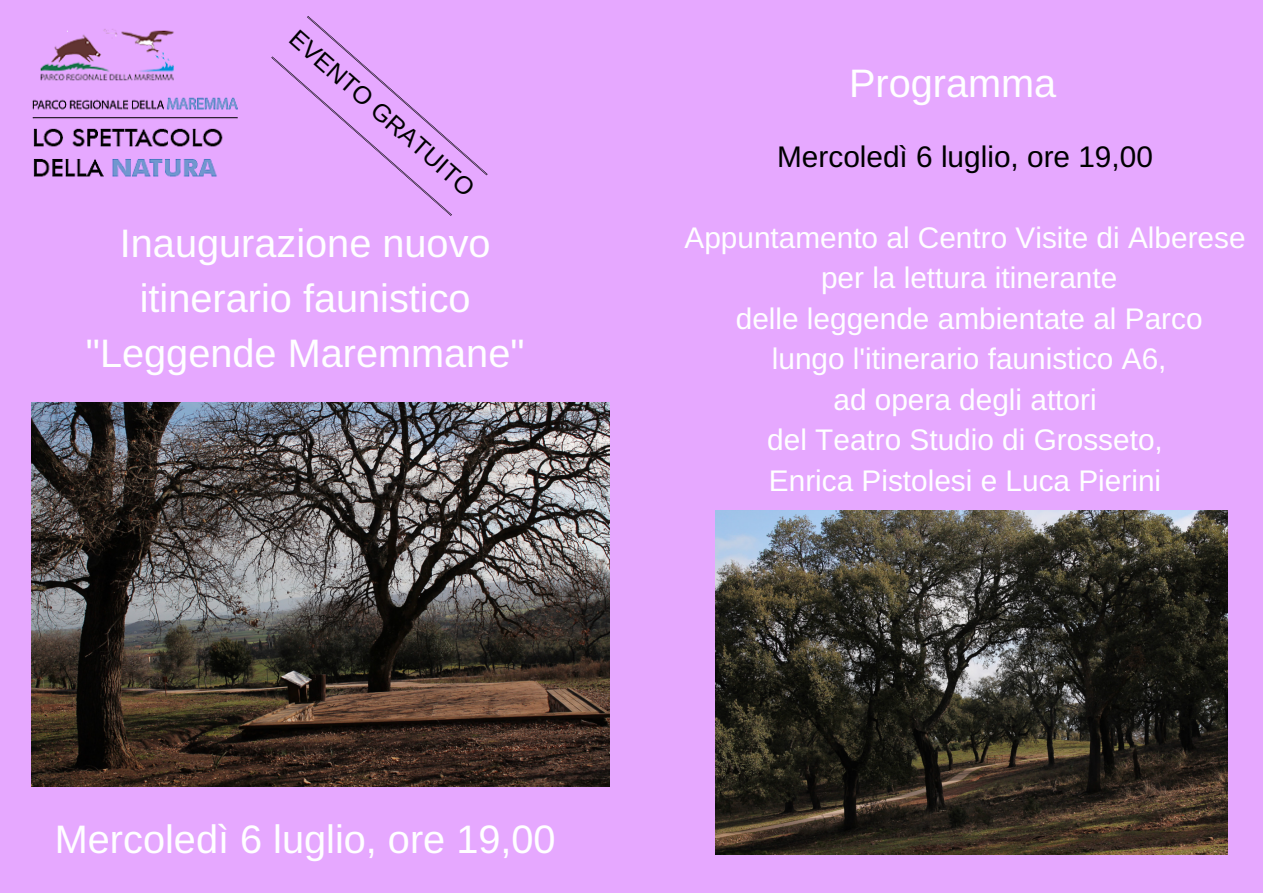
<style>
.page{position:relative;width:1263px;height:893px;background:#fff}
.page>*{position:absolute;margin:0;border:0;box-sizing:border-box;transform-origin:0 0}
.t1{font:39.75px/55.1px "Arimo";color:#fff;text-align:center}
.t2{font:29.7px/40.5px "Arimo";color:#fff;text-align:center}
.t3{font:29.7px "Arimo";color:#000}
.t4{font:24.9px "Arimo";color:#000}
</style>
<div class="page">
<div style="left:0;top:0;width:1263px;height:892px;background:#e6a8ff"></div>
<img style="left:31px;top:403px;width:578px;height:383px">
<img style="left:32px;top:29px;width:206px;height:148px">
<svg style="left:271px;top:16px;width:217px;height:200px"></svg>
<img style="left:715px;top:511px;width:512px;height:343px">
<p class="t4" style="left:302px;top:24px;width:238px;rotate:41deg">EVENTO GRATUITO</p>
<h1 class="t1" style="left:86px;top:215px;width:440px">Inaugurazione nuovo itinerario faunistico "Leggende Maremmane"</h1>
<h1 class="t1" style="left:849px;top:55px;width:209px">Programma</h1>
<p class="t3" style="left:777px;top:140px;width:377px">Mercoledì 6 luglio, ore 19,00</p>
<p class="t2" style="left:684px;top:217px;width:562px">Appuntamento al Centro Visite di Alberese per la lettura itinerante<br>delle leggende ambientate al Parco<br>lungo l'itinerario faunistico A6,<br>ad opera degli attori<br>del Teatro Studio di Grosseto,<br>Enrica Pistolesi e Luca Pierini</p>
<h1 class="t1" style="left:55px;top:811px;width:502px">Mercoledì 6 luglio, ore 19,00</h1>
</div>
